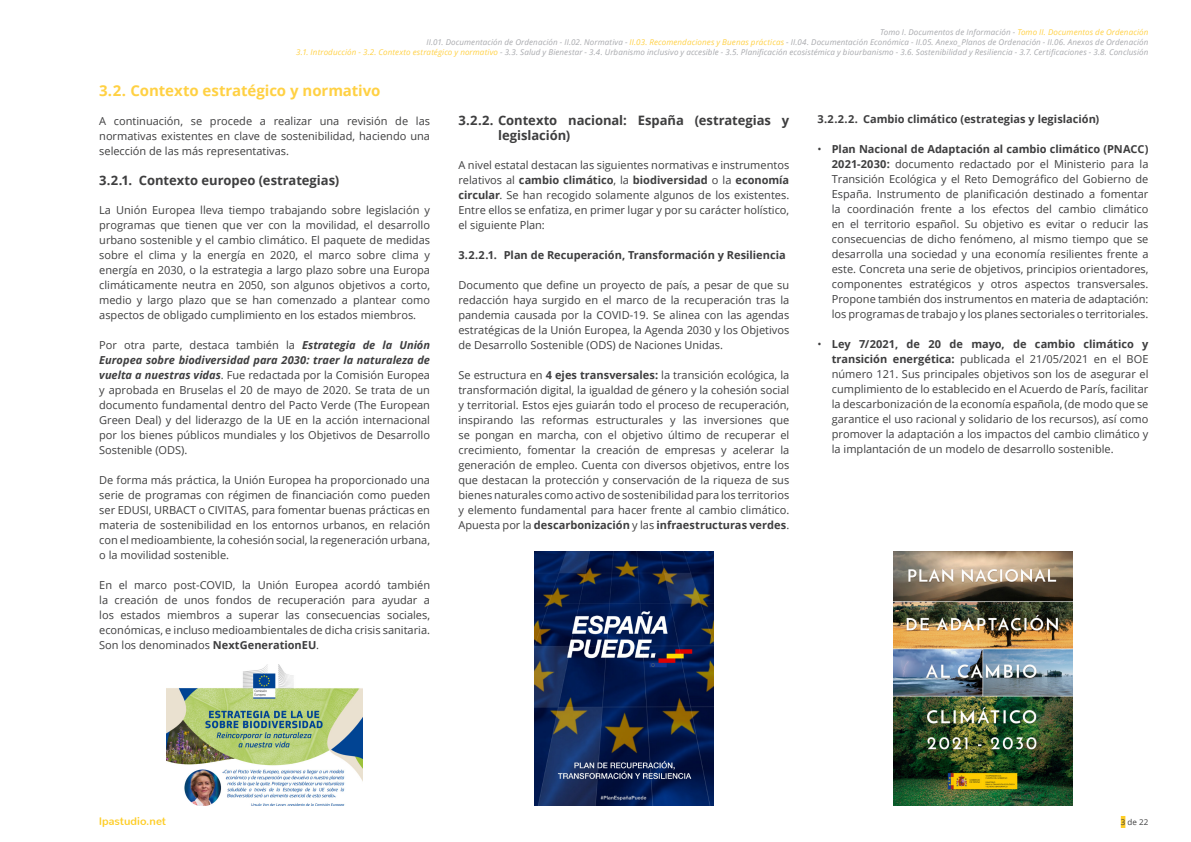
<style>
.page{position:relative;width:1191px;height:842px;background:#fff}
.page>*{position:absolute;margin:0;border:0;box-sizing:border-box;transform-origin:0 0}
.t1{font:700 15px "Open Sans";letter-spacing:-.005em;color:#ffd144}
.t2{font:700 13px/15px "Open Sans";letter-spacing:-.005em;color:#3e3e3f}
.TEXTO_BASE{font:11px/15px "Open Sans";color:#3e3e3f;text-align:justify}
.t3{font:700 11px "Open Sans";color:#3e3e3f}
.t4{font:700 11px "Nunito";letter-spacing:.005em;color:#fecd26}
.t5{font:italic 8px "Open Sans";letter-spacing:.015em;color:#a8a9ad}
.t6{font:8px "Open Sans";color:#3e3e3f}
.s1{color:#ffd144}
.s2{font-weight:700;font-style:italic}
.s3{font-weight:700}
</style>
<div class="page">
<img style="left:534px;top:551px;width:179px;height:255px">
<img style="left:893px;top:551px;width:179px;height:255px">
<img style="left:166px;top:664px;width:197px;height:142px">
<div style="left:1120px;top:816px;width:5px;height:12px;background:#fecd26"></div>
<p class="t5" style="left:880px;top:27px;width:270px">Tomo I. Documentos de Información - <span class="s1">Tomo II. Documentos de Ordenación</span></p>
<p class="t5" style="left:426px;top:37px;width:723px">II.01. Documentación de Ordenación - II.02. Normativa - <span class="s1">II.03. Recomendaciones y Buenas prácticas</span> - II.04. Documentación Económica - II.05. Anexo_Planos de Ordenación - II.06. Anexos de Ordenación</p>
<p class="t5" style="left:296px;top:47px;width:853px"><span class="s1">3.1. Introducción - 3.2. Contexto estratégico y normativo</span> - 3.3. Salud y Bienestar - 3.4. Urbanismo inclusivo y accesible - 3.5. Planificación ecosistémica y biourbanismo - 3.6. Sostenibilidad y Resiliencia - 3.7. Certificaciones - 3.8. Conclusión</p>
<p class="t1" style="left:99px;top:80px;width:283px">3.2. Contexto estratégico y normativo</p>
<p class="TEXTO_BASE" style="left:99px;top:113px;width:332px">A continuación, se procede a realizar una revisión de las normativas existentes en clave de sostenibilidad, haciendo una selección de las más representativas.</p>
<p class="t2" style="left:99px;top:172px;width:241px">3.2.1. Contexto europeo (estrategias)</p>
<p class="TEXTO_BASE" style="left:99px;top:203px;width:332px">La Unión Europea lleva tiempo trabajando sobre legislación y programas que tienen que ver con la movilidad, el desarrollo urbano sostenible y el cambio climático. El paquete de medidas sobre el clima y la energía en 2020, el marco sobre clima y energía en 2030, o la estrategia a largo plazo sobre una Europa climáticamente neutra en 2050, son algunos objetivos a corto, medio y largo plazo que se han comenzado a plantear como aspectos de obligado cumplimiento en los estados miembros.</p>
<p class="TEXTO_BASE" style="left:99px;top:338px;width:332px">Por otra parte, destaca también la <span class="s2">Estrategia de la Unión Europea sobre biodiversidad para 2030: traer la naturaleza de vuelta a nuestras vidas</span>. Fue redactada por la Comisión Europea y aprobada en Bruselas el 20 de mayo de 2020. Se trata de un documento fundamental dentro del Pacto Verde (The European Green Deal) y del liderazgo de la UE en la acción internacional por los bienes públicos mundiales y los Objetivos de Desarrollo Sostenible (ODS).</p>
<p class="TEXTO_BASE" style="left:99px;top:473px;width:332px">De forma más práctica, la Unión Europea ha proporcionado una serie de programas con régimen de financiación como pueden ser EDUSI, URBACT o CIVITAS, para fomentar buenas prácticas en materia de sostenibilidad en los entornos urbanos, en relación con el medioambiente, la cohesión social, la regeneración urbana, o la movilidad sostenible.</p>
<p class="TEXTO_BASE" style="left:99px;top:578px;width:332px;text-align:left">En el marco post-COVID, la Unión Europea acordó también la creación de unos fondos de recuperación para ayudar a los estados miembros a superar las consecuencias sociales, económicas, e incluso medioambientales de dicha crisis sanitaria.<br>Son los denominados <span class="s3">NextGenerationEU</span>.</p>
<p class="t2" style="left:498px;top:112px;width:293px;text-indent:-40px">3.2.2. Contexto nacional: España (estrategias y legislación)</p>
<p class="TEXTO_BASE" style="left:458px;top:157px;width:332px;text-align:left">A nivel estatal destacan las siguientes normativas e instrumentos relativos al <span class="s3">cambio climático</span>, la <span class="s3">biodiversidad</span> o la <span class="s3">economía circular</span>. Se han recogido solamente algunos de los existentes.<br>Entre ellos se enfatiza, en primer lugar y por su carácter holístico, el siguiente Plan:</p>
<p class="t3" style="left:458px;top:247px;width:329px">3.2.2.1. Plan de Recuperación, Transformación y Resiliencia</p>
<p class="TEXTO_BASE" style="left:458px;top:277px;width:332px">Documento que define un proyecto de país, a pesar de que su redacción haya surgido en el marco de la recuperación tras la pandemia causada por la COVID-19. Se alinea con las agendas estratégicas de la Unión Europea, la Agenda 2030 y los Objetivos de Desarrollo Sostenible (ODS) de Naciones Unidas.</p>
<p class="TEXTO_BASE" style="left:458px;top:367px;width:332px;text-align:left">Se estructura en <span class="s3">4 ejes transversales:</span> la transición ecológica, la transformación digital, la igualdad de género y la cohesión social y territorial. Estos ejes guiarán todo el proceso de recuperación, inspirando las reformas estructurales y las inversiones que se pongan en marcha, con el objetivo último de recuperar el crecimiento, fomentar la creación de empresas y acelerar la generación de empleo. Cuenta con diversos objetivos, entre los que destacan la protección y conservación de la riqueza de sus bienes naturales como activo de sostenibilidad para los territorios y elemento fundamental para hacer frente al cambio climático.<br>Apuesta por la <span class="s3">descarbonización</span> y las <span class="s3">infraestructuras verdes</span>.</p>
<p class="t3" style="left:817px;top:111px;width:283px">3.2.2.2. Cambio climático (estrategias y legislación)</p>
<p class="TEXTO_BASE" style="left:831px;top:141px;width:318px;text-align:left;text-indent:-14px">• <span class="s3">Plan Nacional de Adaptación al cambio climático (PNACC)<br>2021-2030:</span> documento redactado por el Ministerio para la Transición Ecológica y el Reto Demográfico del Gobierno de España. Instrumento de planificación destinado a fomentar la coordinación frente a los efectos del cambio climático en el territorio español. Su objetivo es evitar o reducir las consecuencias de dicho fenómeno, al mismo tiempo que se desarrolla una sociedad y una economía resilientes frente a este. Concreta una serie de objetivos, principios orientadores, componentes estratégicos y otros aspectos transversales.<br>Propone también dos instrumentos en materia de adaptación: los programas de trabajo y los planes sectoriales o territoriales.</p>
<p class="TEXTO_BASE" style="left:831px;top:336px;width:318px;text-indent:-14px">• <span class="s3">Ley 7/2021, de 20 de mayo, de cambio climático y transición energética:</span> publicada el 21/05/2021 en el BOE número 121. Sus principales objetivos son los de asegurar el cumplimiento de lo establecido en el Acuerdo de París, facilitar la descarbonización de la economía española, (de modo que se garantice el uso racional y solidario de los recursos), así como promover la adaptación a los impactos del cambio climático y la implantación de un modelo de desarrollo sostenible.</p>
<p class="t4" style="left:99px;top:811px;width:68px">lpastudio.net</p>
<p class="t6" style="left:1120px;top:816px;width:29px">3 de 22</p>
</div>
